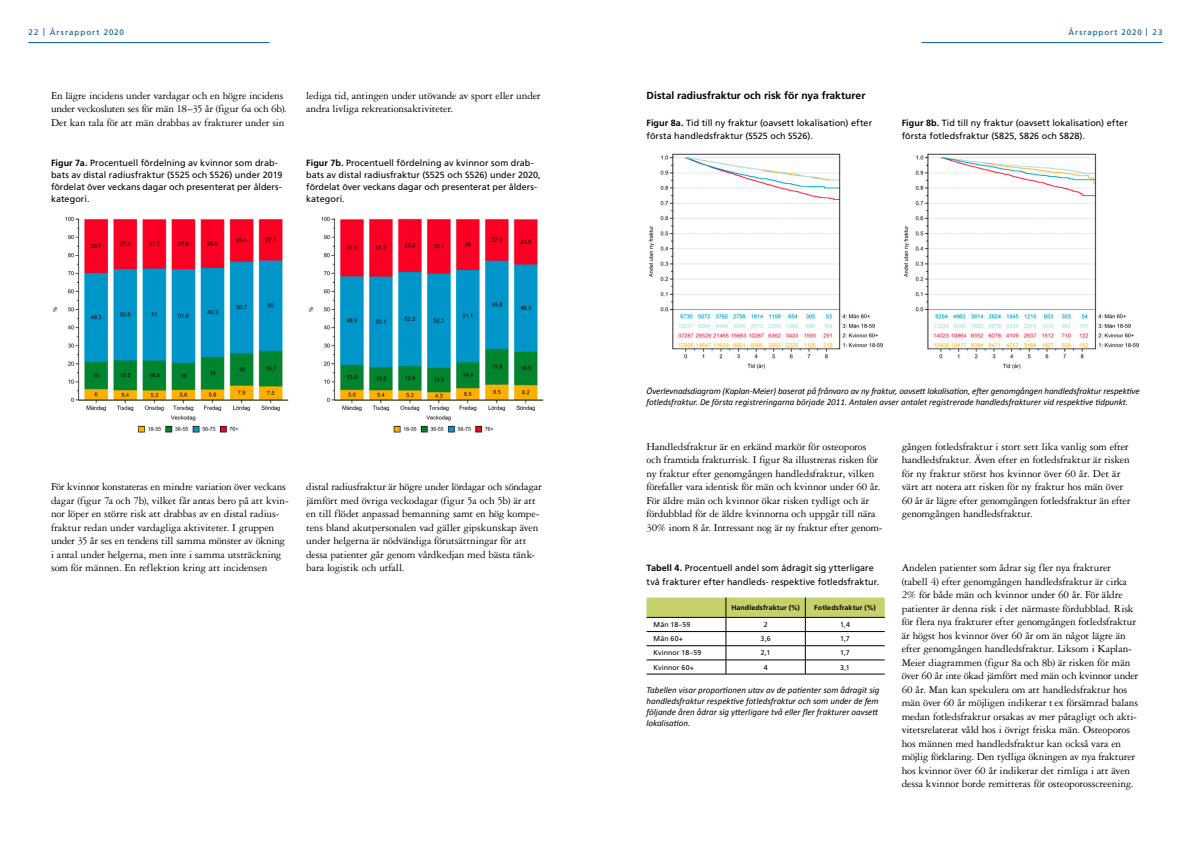
<style>
.page{position:relative;width:1191px;height:842px;background:#fff}
.page>*{position:absolute;margin:0;border:0;box-sizing:border-box;transform-origin:0 0}
.t1{font:11.2px/13.5px "Garamond 3 LT Std";letter-spacing:-.01em;color:#000}
.t2{font:700 10.3px "Frutiger LT Pro";color:#000}
.t3{font:9px/12px "Frutiger LT Pro";letter-spacing:.005em;color:#000}
.t4{font:italic 9px/11px "Calibri";color:#000}
.t5{font:8px "Frutiger LT Pro";letter-spacing:.12em;color:#005894}
.t6{font:7px "Frutiger LT Pro";letter-spacing:.015em;color:#000}
.t7{font:700 7px "Frutiger LT Pro";letter-spacing:.015em;color:#000}
.s1{font-weight:700}
</style>
<div class="page">
<hr style="left:28px;top:42px;width:241px;height:1px;background:#005894">
<hr style="left:921px;top:42px;width:241px;height:1px;background:#005894">
<img style="left:52px;top:216px;width:237px;height:217px">
<img style="left:308px;top:216px;width:236px;height:217px">
<img style="left:648px;top:153px;width:236px;height:216px">
<img style="left:903px;top:153px;width:236px;height:217px">
<hr style="left:646px;top:674px;width:80px;height:1px;background:#000">
<hr style="left:726px;top:674px;width:79px;height:1px;background:#000">
<hr style="left:805px;top:674px;width:79px;height:1px;background:#000">
<svg style="left:646px;top:597px;width:238px;height:77px"></svg>
<p class="t5" style="left:28px;top:28px;width:97px">22 | Årsrapport 2020</p>
<p class="t5" style="left:1068px;top:28px;width:96px">Årsrapport 2020 | 23</p>
<p class="t1" style="left:51px;top:88px;width:237px">En lägre incidens under vardagar och en högre incidens under veckosluten ses för män 18–35 år (figur 6a och 6b).<br>Det kan tala för att män drabbas av frakturer under sin</p>
<p class="t1" style="left:306px;top:88px;width:236px">lediga tid, antingen under utövande av sport eller under andra livliga rekreationsaktiviteter.</p>
<p class="t3" style="left:51px;top:156px;width:233px"><span class="s1">Figur 7a.</span> Procentuell fördelning av kvinnor som drab&shy;bats av distal radiusfraktur (S525 och S526) under 2019 fördelat över veckans dagar och presenterat per ålders&shy;kategori.</p>
<p class="t3" style="left:306px;top:156px;width:236px"><span class="s1">Figur 7b.</span> Procentuell fördelning av kvinnor som drab&shy;bats av distal radiusfraktur (S525 och S526) under 2020, fördelat över veckans dagar och presenterat per ålders&shy;kategori.</p>
<p class="t1" style="left:51px;top:480px;width:239px">För kvinnor konstateras en mindre variation över veckans dagar (figur 7a och 7b), vilket får antas bero på att kvin&shy;nor löper en större risk att drabbas av en distal radius&shy;fraktur redan under vardagliga aktiviteter. I gruppen under 35 år ses en tendens till samma mönster av ökning i antal under helgerna, men inte i samma utsträckning som för männen. En reflektion kring att incidensen</p>
<p class="t1" style="left:306px;top:480px;width:237px">distal radiusfraktur är högre under lördagar och söndagar jämfört med övriga veckodagar (figur 5a och 5b) är att en till flödet anpassad bemanning samt en hög kompe&shy;tens bland akutpersonalen vad gäller gipskunskap även under helgerna är nödvändiga förutsättningar för att dessa patienter går genom vårdkedjan med bästa tänk&shy;bara logistik och utfall.</p>
<p class="t2" style="left:646px;top:89px;width:220px">Distal radiusfraktur och risk för nya frakturer</p>
<p class="t3" style="left:646px;top:116px;width:227px;line-height:13.5px"><span class="s1">Figur 8a.</span> Tid till ny fraktur (oavsett lokalisation) efter första handledsfraktur (S525 och S526).</p>
<p class="t3" style="left:901px;top:116px;width:228px;line-height:13.5px"><span class="s1">Figur 8b.</span> Tid till ny fraktur (oavsett lokalisation) efter första fotledsfraktur (S825, S826 och S828).</p>
<p class="t4" style="left:646px;top:386px;width:495px">Överlevnadsdiagram (Kaplan-Meier) baserat på frånvaro av ny fraktur, oavsett lokalisation, efter genomgången handledsfraktur respektive fotledsfraktur. De första registreringarna började 2011. Antalen avser antalet registrerade handledsfrakturer vid respektive tidpunkt.</p>
<p class="t1" style="left:646px;top:439px;width:237px">Handledsfraktur är en erkänd markör för osteoporos och framtida frakturrisk. I figur 8a illustreras risken för ny fraktur efter genomgången handledsfraktur, vilken förefaller vara identisk för män och kvinnor under 60 år.<br>För äldre män och kvinnor ökar risken tydligt och är fördubblad för de äldre kvinnorna och uppgår till nära 30% inom 8 år. Intressant nog är ny fraktur efter genom-</p>
<p class="t1" style="left:901px;top:439px;width:230px">gången fotledsfraktur i stort sett lika vanlig som efter handledsfraktur. Även efter en fotledsfraktur är risken för ny fraktur störst hos kvinnor över 60 år. Det är värt att notera att risken för ny fraktur hos män över 60 år är lägre efter genomgången fotledsfraktur än efter genomgången handledsfraktur.</p>
<p class="t3" style="left:646px;top:561px;width:234px;line-height:13.5px"><span class="s1">Tabell 4.</span> Procentuell andel som ådragit sig ytterligare två frakturer efter handleds- respektive fotledsfraktur.</p>
<p class="t7" style="left:731px;top:603px;width:70px">Handledsfraktur (%)</p>
<p class="t7" style="left:814px;top:603px;width:63px">Fotledsfraktur (%)</p>
<p class="t6" style="left:653px;top:620px;width:38px">Män 18–59</p>
<p class="t6" style="left:763px;top:620px;width:5px">2</p>
<p class="t6" style="left:840px;top:620px;width:11px">1,4</p>
<p class="t6" style="left:653px;top:635px;width:31px">Män 60+</p>
<p class="t6" style="left:760px;top:635px;width:11px">3,6</p>
<p class="t6" style="left:840px;top:635px;width:11px">1,7</p>
<p class="t6" style="left:653px;top:649px;width:49px">Kvinnor 18–59</p>
<p class="t6" style="left:761px;top:649px;width:11px">2,1</p>
<p class="t6" style="left:840px;top:649px;width:11px">1,7</p>
<p class="t6" style="left:653px;top:663px;width:42px">Kvinnor 60+</p>
<p class="t6" style="left:763px;top:663px;width:5px">4</p>
<p class="t6" style="left:840px;top:663px;width:11px">3,1</p>
<p class="t4" style="left:646px;top:684px;width:234px">Tabellen visar proportionen utav av de patienter som ådragit sig handledsfraktur respektive fotledsfraktur och som under de fem följande åren ådrar sig ytterligare två eller fler frakturer oavsett lokalisation.</p>
<p class="t1" style="left:901px;top:561px;width:238px">Andelen patienter som ådrar sig fler nya frakturer (tabell 4) efter genomgången handledsfraktur är cirka 2% för både män och kvinnor under 60 år. För äldre patienter är denna risk i det närmaste fördubblad. Risk för flera nya frakturer efter genomgången fotledsfraktur är högst hos kvinnor över 60 år om än något lägre än efter genomgången handledsfraktur. Liksom i Kaplan-Meier diagrammen (figur 8a och 8b) är risken för män över 60 år inte ökad jämfört med män och kvinnor under 60 år. Man kan spekulera om att handledsfraktur hos män över 60 år möjligen indikerar tex försämrad balans medan fotledsfraktur orsakas av mer påtagligt och akti&shy;vitetsrelaterat våld hos i övrigt friska män. Osteoporos hos männen med handledsfraktur kan också vara en möjlig förklaring. Den tydliga ökningen av nya frakturer hos kvinnor över 60 år indikerar det rimliga i att även dessa kvinnor borde remitteras för osteoporosscreening.</p>
</div>
